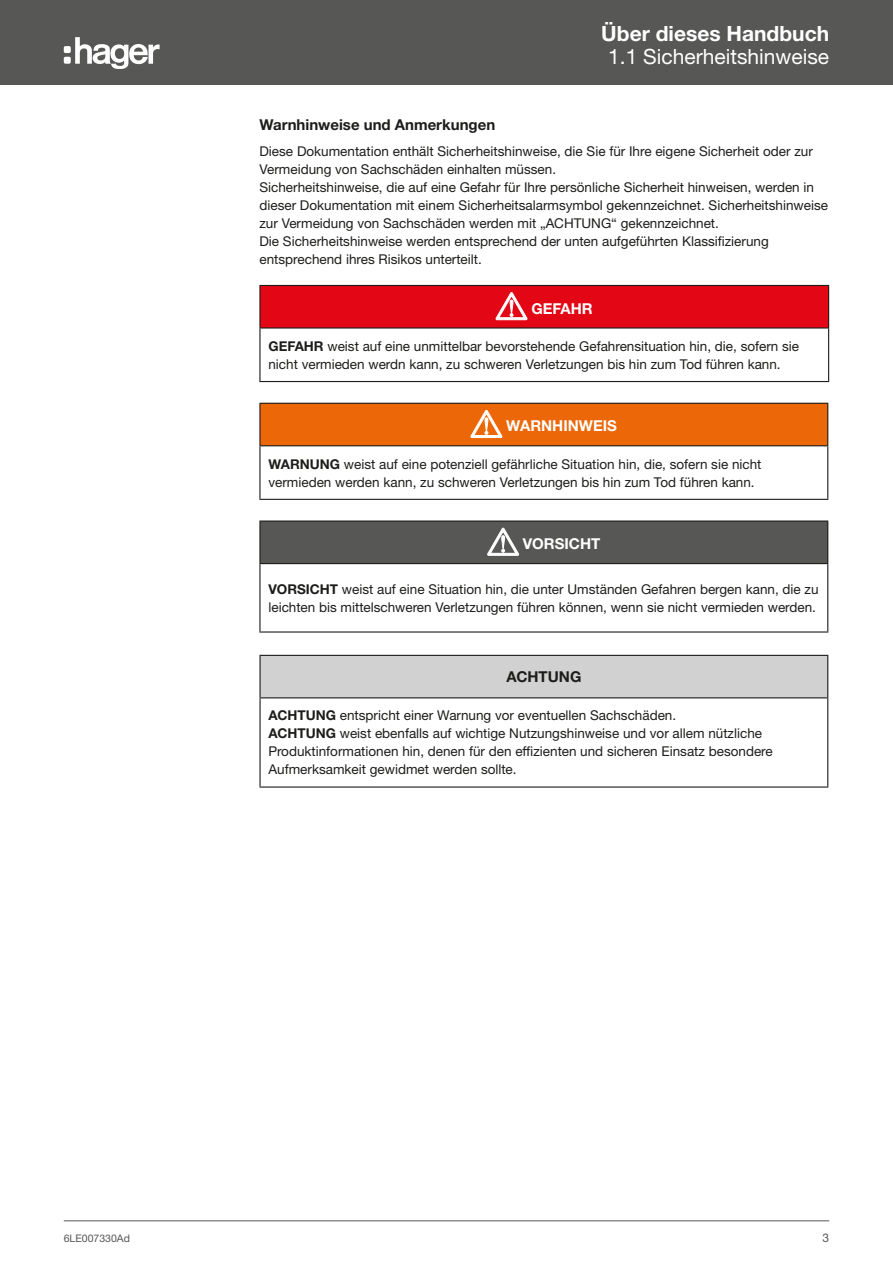
<style>
.page{position:relative;width:893px;height:1263px;background:#fff}
.page>*{position:absolute;margin:0;border:0;box-sizing:border-box;transform-origin:0 0}
.t1{font:21px "Helvetica Neue LTW1 G";color:#fff}
.t2{font:700 21px "Helvetica Neue LTW1 G";color:#fff}
.Sous_titre{font:700 15px "Helvetica Neue LTW1 G";color:#1d1d1b}
.Body_Text{font:700 15px "Helvetica Neue LTW1 G";color:#fff}
.Body_Text-2{font:700 15px "Helvetica Neue LTW1 G";color:#1d1d1b}
.Texte_courant{font:13.5px/18px "Helvetica Neue LTW1 G";color:#1d1d1b}
.t3{font:12px "Helvetica Neue LTW1 G";color:#575756}
.t4{font:10.5px "Helvetica Neue LTW1 G";color:#575756}
.s1{font-weight:700}
</style>
<div class="page">
<hr style="left:64px;top:1220px;width:765px;height:1px;background:#575756">
<div style="left:0;top:0;width:893px;height:85px;background:#575756"></div>
<svg style="left:75px;top:37px;width:85px;height:32px"></svg>
<div style="left:64px;top:46px;width:7px;height:7px;background:#fff;border-radius:2px"></div>
<div style="left:64px;top:57px;width:7px;height:7px;background:#fff;border-radius:2px"></div>
<div style="left:260px;top:285px;width:569px;height:43px;background:#e30614"></div>
<hr style="left:259px;top:285px;width:570px;height:1px;background:#1d1d1b">
<hr style="left:259px;top:286px;width:1px;height:41px;background:#1d1d1b">
<hr style="left:828px;top:286px;width:1px;height:41px;background:#1d1d1b">
<hr style="left:259px;top:327px;width:570px;height:2px;background:#1d1d1b">
<hr style="left:259px;top:329px;width:1px;height:52px;background:#1d1d1b">
<hr style="left:828px;top:329px;width:1px;height:52px;background:#1d1d1b">
<hr style="left:259px;top:381px;width:570px;height:1px;background:#1d1d1b">
<svg style="left:496px;top:292px;width:32px;height:28px"></svg>
<div style="left:260px;top:655px;width:568px;height:43px;background:#d1d1d1"></div>
<hr style="left:259px;top:697px;width:569px;height:1px;background:#1d1d1b">
<hr style="left:259px;top:655px;width:569px;height:1px;background:#1d1d1b">
<hr style="left:259px;top:656px;width:2px;height:41px;background:#1d1d1b">
<hr style="left:827px;top:656px;width:1px;height:41px;background:#1d1d1b">
<hr style="left:259px;top:698px;width:2px;height:88px;background:#1d1d1b">
<hr style="left:827px;top:698px;width:1px;height:88px;background:#1d1d1b">
<hr style="left:259px;top:786px;width:569px;height:2px;background:#1d1d1b">
<div style="left:260px;top:403px;width:568px;height:43px;background:#ec6708"></div>
<hr style="left:259px;top:445px;width:569px;height:1px;background:#1d1d1b">
<hr style="left:259px;top:403px;width:569px;height:1px;background:#1d1d1b">
<hr style="left:259px;top:404px;width:1px;height:41px;background:#1d1d1b">
<hr style="left:827px;top:404px;width:1px;height:41px;background:#1d1d1b">
<hr style="left:259px;top:446px;width:1px;height:53px;background:#1d1d1b">
<hr style="left:827px;top:446px;width:1px;height:53px;background:#1d1d1b">
<hr style="left:259px;top:499px;width:569px;height:1px;background:#1d1d1b">
<svg style="left:471px;top:410px;width:31px;height:28px"></svg>
<div style="left:260px;top:521px;width:568px;height:43px;background:#575756"></div>
<hr style="left:259px;top:563px;width:569px;height:1px;background:#1d1d1b">
<hr style="left:259px;top:520px;width:569px;height:2px;background:#1d1d1b">
<hr style="left:259px;top:522px;width:1px;height:41px;background:#1d1d1b">
<hr style="left:827px;top:522px;width:1px;height:41px;background:#1d1d1b">
<hr style="left:259px;top:564px;width:1px;height:67px;background:#1d1d1b">
<hr style="left:827px;top:564px;width:1px;height:67px;background:#1d1d1b">
<hr style="left:259px;top:631px;width:569px;height:2px;background:#1d1d1b">
<svg style="left:487px;top:528px;width:32px;height:28px"></svg>
<h1 class="t2" style="left:601px;top:21px;width:229px">Über dieses Handbuch</h1>
<h1 class="t1" style="left:608px;top:43px;width:222px">1.1 Sicherheitshinweise</h1>
<p class="Sous_titre" style="left:259px;top:115px;width:237px">Warnhinweise und Anmerkungen</p>
<p class="Texte_courant" style="left:259px;top:142px;width:555px">Diese Dokumentation enthält Sicherheitshinweise, die Sie für Ihre eigene Sicherheit oder zur<br>Vermeidung von Sachschäden einhalten müssen.</p>
<p class="Texte_courant" style="left:259px;top:178px;width:570px">Sicherheitshinweise, die auf eine Gefahr für Ihre persönliche Sicherheit hinweisen, werden in dieser Dokumentation mit einem Sicherheitsalarmsymbol gekennzeichnet. Sicherheitshinweise zur Vermeidung von Sachschäden werden mit „ACHTUNG“ gekennzeichnet.</p>
<p class="Texte_courant" style="left:259px;top:232px;width:511px">Die Sicherheitshinweise werden entsprechend der unten aufgeführten Klassifizierung entsprechend ihres Risikos unterteilt.</p>
<p class="Body_Text" style="left:531px;top:299px;width:63px">GEFAHR</p>
<p class="Texte_courant" style="left:268px;top:337px;width:532px"><span class="s1">GEFAHR</span> weist auf eine unmittelbar bevorstehende Gefahrensituation hin, die, sofern sie nicht vermieden werdn kann, zu schweren Verletzungen bis hin zum Tod führen kann.</p>
<p class="Body_Text" style="left:506px;top:417px;width:112px">WARNHINWEIS</p>
<p class="Texte_courant" style="left:268px;top:455px;width:495px"><span class="s1">WARNUNG</span> weist auf eine potenziell gefährliche Situation hin, die, sofern sie nicht vermieden werden kann, zu schweren Verletzungen bis hin zum Tod führen kann.</p>
<p class="Body_Text" style="left:523px;top:534px;width:79px">VORSICHT</p>
<p class="Texte_courant" style="left:268px;top:580px;width:552px"><span class="s1">VORSICHT</span> weist auf eine Situation hin, die unter Umständen Gefahren bergen kann, die zu leichten bis mittelschweren Verletzungen führen können, wenn sie nicht vermieden werden.</p>
<p class="Body_Text-2" style="left:506px;top:667px;width:77px">ACHTUNG</p>
<p class="Texte_courant" style="left:269px;top:706px;width:409px"><span class="s1">ACHTUNG</span> entspricht einer Warnung vor eventuellen Sachschäden.</p>
<p class="Texte_courant" style="left:269px;top:724px;width:506px"><span class="s1">ACHTUNG</span> weist ebenfalls auf wichtige Nutzungshinweise und vor allem nützliche<br>Produktinformationen hin, denen für den effizienten und sicheren Einsatz besondere<br>Aufmerksamkeit gewidmet werden sollte.</p>
<p class="t4" style="left:64px;top:1232px;width:68px">6LE007330Ad</p>
<p class="t3" style="left:822px;top:1230px;width:8px">3</p>
</div>
